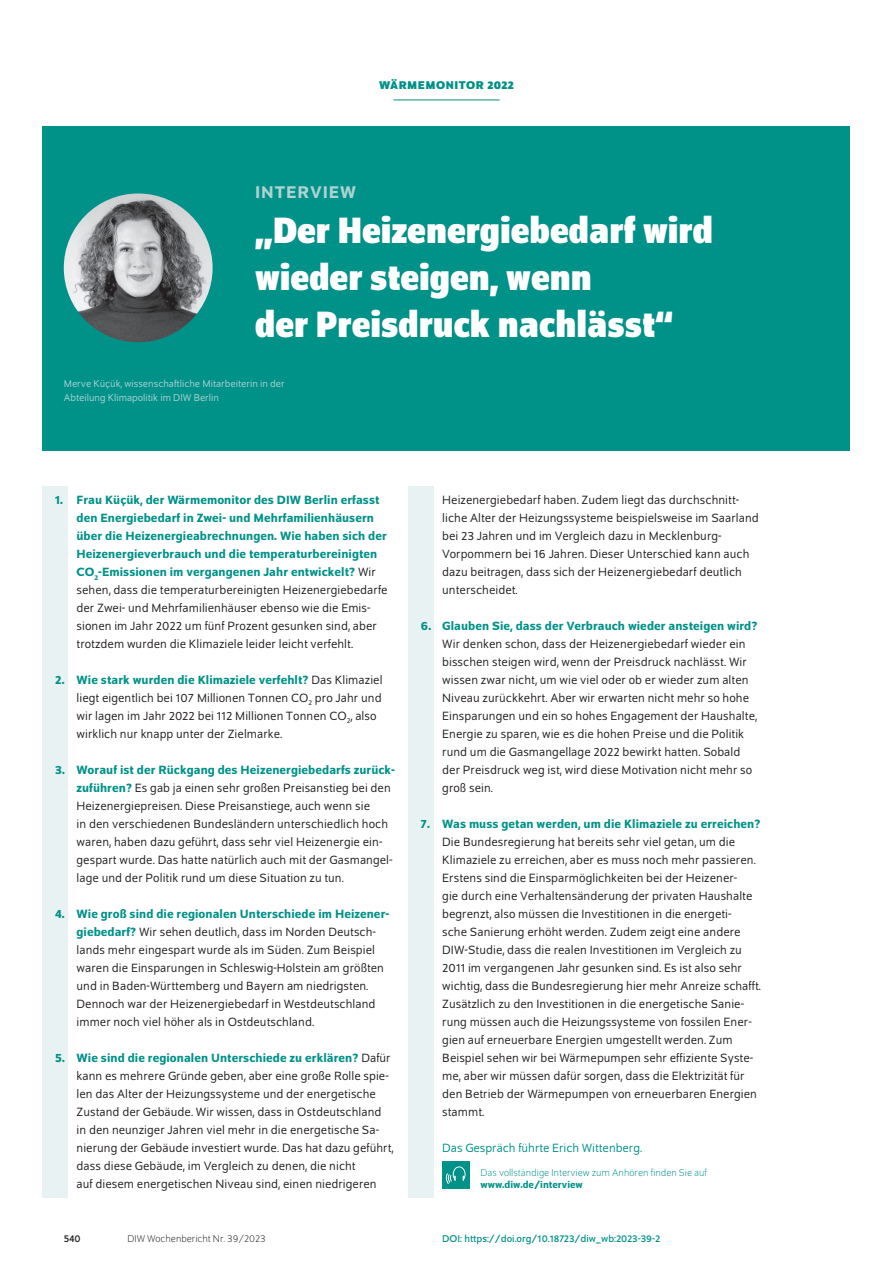
<style>
.page{position:relative;width:893px;height:1263px;background:#fff}
.page>*{position:absolute;margin:0;border:0;box-sizing:border-box;transform-origin:0 0}
.t1{font:700 semi-condensed 39px/46.8px "Schumpeter";color:#fff}
.t2{font:500 18px "Schumpeter";letter-spacing:.05em;color:#afd3d2}
.t3{font:12.75px/18px "Schumpeter Blond";letter-spacing:.005em;color:#231f20}
.t4{font:500 12.75px/18px "Schumpeter";letter-spacing:.005em;color:#009188}
.t5{font:12.75px "Schumpeter Blond";color:#009188}
.t6{font:700 12px "Schumpeter";letter-spacing:.04em;color:#009188}
.t7{font:10.5px/13.5px "Schumpeter Blond";color:#afd3d2}
.t8{font:300 10.5px "Schumpeter";color:#009188}
.t9{font:10.5px "Schumpeter";color:#009188}
.t10{font:300 10.5px "Schumpeter";color:#231f20}
.t11{font:500 10.5px "Schumpeter";color:#009188}
.t12{font:10.5px "Schumpeter";color:#231f20}
.s1{font-family:"Schumpeter Blond";font-weight:400;color:#231f20}
.s2{font-family:"Schumpeter";font-weight:500;color:#009188}
</style>
<div class="page">
<div style="left:408px;top:486px;width:26px;height:711px;background:#e9f2f2"></div>
<div style="left:43px;top:486px;width:25px;height:711px;background:#e9f2f2"></div>
<div style="left:43px;top:126px;width:807px;height:324px;background:#009188"></div>
<hr style="left:393px;top:100px;width:107px;height:1px;background:#009188">
<div style="left:442px;top:1161px;width:27px;height:27px;background:#009188"></div>
<svg style="left:446px;top:1166px;width:20px;height:18px"></svg>
<img style="left:64px;top:193px;width:149px;height:149px;border-radius:74px">
<p class="t6" style="left:379px;top:79px;width:136px">WÄRMEMONITOR 2022</p>
<h2 class="t2" style="left:255px;top:183px;width:102px">INTERVIEW</h2>
<h1 class="t1" style="left:255px;top:207px;width:459px">„Der Heizenergiebedarf wird wieder steigen, wenn<br>der Preisdruck nachlässt“</h1>
<p class="t7" style="left:64px;top:377px;width:223px">Merve Küçük, wissenschaftliche Mitarbeiterin in der<br>Abteilung Klimapolitik im DIW Berlin</p>
<p class="t4" style="left:77px;top:491px;width:312px;text-indent:-21px">1. Frau Küçük, der Wärmemonitor des DIW Berlin erfasst den Energiebedarf in Zwei- und Mehrfamilienhäusern über die Heizenergieabrechnungen. Wie haben sich der Heizenergieverbrauch und die temperaturbereinigten CO<sub>2</sub>-Emissionen im vergangenen Jahr entwickelt? <span class="s1">Wir</span></p>
<p class="t3" style="left:77px;top:581px;width:313px">sehen, dass die temperaturbereinigten Heizenergiebedarfe der Zwei- und Mehrfamilienhäuser ebenso wie die Emis&shy;sionen im Jahr 2022 um fünf Prozent gesunken sind, aber trotzdem wurden die Klimaziele leider leicht verfehlt.</p>
<p class="t4" style="left:55px;top:671px;width:329px">2. Wie stark wurden die Klimaziele verfehlt? <span class="s1">Das Klimaziel</span></p>
<p class="t3" style="left:77px;top:689px;width:307px">liegt eigentlich bei 107 Millionen Tonnen CO<sub>2</sub> pro Jahr und wir lagen im Jahr 2022 bei 112 Millionen Tonnen CO<sub>2</sub>, also wirklich nur knapp unter der Zielmarke.</p>
<p class="t4" style="left:55px;top:761px;width:341px">3. Worauf ist der Rückgang des Heizenergiebedarfs zurück-</p>
<p class="t3" style="left:77px;top:779px;width:318px"><span class="s2">zuführen?</span> Es gab ja einen sehr großen Preisanstieg bei den Heizenergiepreisen. Diese Preisanstiege, auch wenn sie<br>in den verschiedenen Bundesländern unterschiedlich hoch waren, haben dazu geführt, dass sehr viel Heizenergie ein&shy;gespart wurde. Das hatte natürlich auch mit der Gasmangel&shy;lage und der Politik rund um diese Situation zu tun.</p>
<p class="t4" style="left:55px;top:905px;width:336px">4. Wie groß sind die regionalen Unterschiede im Heizener-</p>
<p class="t3" style="left:77px;top:923px;width:309px"><span class="s2">giebedarf?</span> Wir sehen deutlich, dass im Norden Deutsch&shy;lands mehr eingespart wurde als im Süden. Zum Beispiel waren die Einsparungen in Schleswig-Holstein am größten und in Baden-Württemberg und Bayern am niedrigsten.<br>Dennoch war der Heizenergiebedarf in Westdeutschland immer noch viel höher als in Ostdeutschland.</p>
<p class="t4" style="left:55px;top:1049px;width:337px">5. Wie sind die regionalen Unterschiede zu erklären? <span class="s1">Dafür</span></p>
<p class="t3" style="left:77px;top:1067px;width:319px">kann es mehrere Gründe geben, aber eine große Rolle spie&shy;len das Alter der Heizungssysteme und der energetische Zustand der Gebäude. Wir wissen, dass in Ostdeutschland in den neunziger Jahren viel mehr in die energetische Sa&shy;nierung der Gebäude investiert wurde. Das hat dazu geführt, dass diese Gebäude, im Vergleich zu denen, die nicht<br>auf diesem energetischen Niveau sind, einen niedrigeren</p>
<p class="t12" style="left:64px;top:1233px;width:18px">540</p>
<p class="t10" style="left:128px;top:1234px;width:140px">DIW Wochenbericht Nr. 39/2023</p>
<p class="t3" style="left:442px;top:491px;width:318px">Heizenergiebedarf haben. Zudem liegt das durchschnitt&shy;liche Alter der Heizungssysteme beispielsweise im Saarland bei 23 Jahren und im Vergleich dazu in Mecklenburg-Vorpommern bei 16 Jahren. Dieser Unterschied kann auch dazu beitragen, dass sich der Heizenergiebedarf deutlich unterscheidet.</p>
<p class="t4" style="left:421px;top:617px;width:338px">6. Glauben Sie, dass der Verbrauch wieder ansteigen wird?</p>
<p class="t3" style="left:442px;top:635px;width:316px">Wir denken schon, dass der Heizenergiebedarf wieder ein bisschen steigen wird, wenn der Preisdruck nachlässt. Wir wissen zwar nicht, um wie viel oder ob er wieder zum alten Niveau zurückkehrt. Aber wir erwarten nicht mehr so hohe Einsparungen und ein so hohes Engagement der Haushalte, Energie zu sparen, wie es die hohen Preise und die Politik rund um die Gasmangellage 2022 bewirkt hatten. Sobald der Preisdruck weg ist, wird diese Motivation nicht mehr so groß sein.</p>
<p class="t4" style="left:421px;top:815px;width:341px">7. Was muss getan werden, um die Klimaziele zu erreichen?</p>
<p class="t3" style="left:442px;top:833px;width:320px">Die Bundesregierung hat bereits sehr viel getan, um die Klimaziele zu erreichen, aber es muss noch mehr passieren.<br>Erstens sind die Einsparmöglichkeiten bei der Heizener-<br>gie durch eine Verhaltensänderung der privaten Haushalte begrenzt, also müssen die Investitionen in die energeti-<br>sche Sanierung erhöht werden. Zudem zeigt eine andere DIW-Studie, dass die realen Investitionen im Vergleich zu 2011 im vergangenen Jahr gesunken sind. Es ist also sehr wichtig, dass die Bundesregierung hier mehr Anreize schafft.<br>Zusätzlich zu den Investitionen in die energetische Sanie&shy;rung müssen auch die Heizungssysteme von fossilen Ener&shy;gien auf erneuerbare Energien umgestellt werden. Zum Beispiel sehen wir bei Wärmepumpen sehr effiziente Syste&shy;me, aber wir müssen dafür sorgen, dass die Elektrizität für den Betrieb der Wärmepumpen von erneuerbaren Energien stammt.</p>
<p class="t5" style="left:442px;top:1142px;width:201px">Das Gespräch führte Erich Wittenberg.</p>
<p class="t8" style="left:480px;top:1167px;width:228px">Das vollständige Interview zum Anhören finden Sie auf</p>
<p class="t11" style="left:480px;top:1179px;width:104px">www.diw.de/interview</p>
<p class="t9" style="left:442px;top:1233px;width:220px">DOI: https://doi.org/10.18723/diw_wb:2023-39-2</p>
</div>
